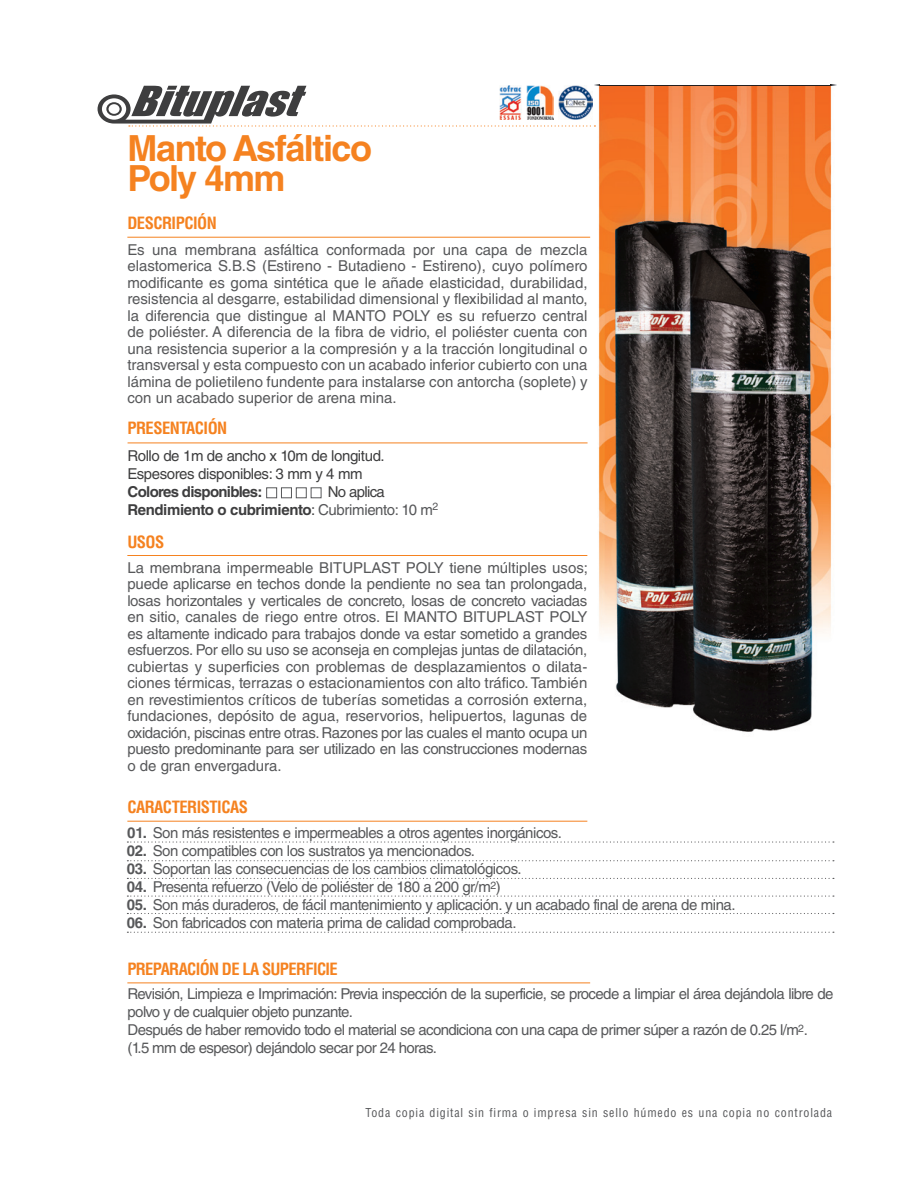
<style>
.page{position:relative;width:918px;height:1188px;background:#fff}
.page>*{position:absolute;margin:0;border:0;box-sizing:border-box;transform-origin:0 0}
.t1{font:700 36px "Helvetica LT Std";letter-spacing:-.04em;color:#f58220}
.t2{font:700 condensed 16.5px "Helvetica LT Std";letter-spacing:-.03em;color:#f58220}
.t3{font:15px/16.5px "Helvetica LT Std";letter-spacing:-.03em;color:#57585a;text-align:justify}
.t4{font:15px "Helvetica LT Std";letter-spacing:-.025em;color:#3e3e3f}
.t5{font:700 15px "Helvetica LT Std";letter-spacing:-.025em;color:#3e3e3f}
.t6{font:700 15px "Helvetica LT Std";letter-spacing:-.045em;color:#3e3e3f}
.t7{font:15px "Helvetica LT Std";letter-spacing:-.045em;color:#3e3e3f}
.t8{font:condensed 12px "Helvetica LT Std";letter-spacing:.07em;color:#57585a}
.s1{font-weight:400}
.s2{font-weight:400;color:#57585a}
.s3{font-weight:700}
</style>
<div class="page">
<img style="left:563px;top:86px;width:269px;height:646px">
<hr style="left:127px;top:237px;width:463px;height:1px;background:#f58220">
<hr style="left:127px;top:983px;width:463px;height:1px;background:#f58220">
<hr style="left:127px;top:555px;width:460px;height:1px;background:#f58220">
<hr style="left:127px;top:821px;width:460px;height:1px;background:#f58220">
<hr style="left:128px;top:443px;width:460px;height:1px;background:#f58220">
<svg style="left:98px;top:85px;width:501px;height:42px"></svg>
<hr style="left:599px;top:85px;width:232px;height:1px;background:#231f20">
<svg style="left:127px;top:841px;width:707px;height:2px"></svg>
<svg style="left:127px;top:913px;width:707px;height:1px"></svg>
<svg style="left:127px;top:860px;width:707px;height:1px"></svg>
<svg style="left:127px;top:932px;width:707px;height:1px"></svg>
<svg style="left:127px;top:878px;width:707px;height:1px"></svg>
<svg style="left:127px;top:896px;width:707px;height:1px"></svg>
<div style="left:266px;top:487px;width:11px;height:11px;border:1px solid #57585a"></div>
<div style="left:311px;top:487px;width:10px;height:11px;background:#fff;border:1px solid #57585a"></div>
<div style="left:281px;top:487px;width:11px;height:11px;background:#fff;border:1px solid #57585a"></div>
<div style="left:296px;top:487px;width:11px;height:11px;background:#fff;border:1px solid #57585a"></div>
<p class="t1" style="left:128px;top:126px;width:246px">Manto Asfáltico</p>
<p class="t1" style="left:128px;top:156px;width:160px">Poly 4mm</p>
<p class="t2" style="left:127px;top:213px;width:91px">DESCRIPCIÓN</p>
<p class="t3" style="left:127px;top:241px;width:462px">Es una membrana asfáltica conformada por una capa de mezcla elastomerica S.B.S (Estireno - Butadieno - Estireno), cuyo polímero modificante es goma sintética que le añade elasticidad, durabilidad, resistencia al desgarre, estabilidad dimensional y flexibilidad al manto, la diferencia que distingue al MANTO POLY es su refuerzo central de poliéster. A diferencia de la fibra de vidrio, el poliéster cuenta con una resistencia superior a la compresión y a la tracción longitudinal o transversal y esta compuesto con un acabado inferior cubierto con una lámina de polietileno fundente para instalarse con antorcha (soplete) y con un acabado superior de arena mina.</p>
<p class="t2" style="left:127px;top:418px;width:102px">PRESENTACIÓN</p>
<p class="t4" style="left:128px;top:447px;width:259px">Rollo de 1m de ancho x 10m de longitud.</p>
<p class="t4" style="left:128px;top:465px;width:237px">Espesores disponibles: 3 mm y 4 mm</p>
<p class="t6" style="left:128px;top:482px;width:137px">Colores disponibles:</p>
<p class="t7" style="left:328px;top:483px;width:59px">No aplica</p>
<p class="t5" style="left:128px;top:500px;width:312px">Rendimiento o cubrimiento<span class="s1">:</span> <span class="s2">Cubrimiento: 10 m</span><sup>2</sup></p>
<p class="t2" style="left:127px;top:531px;width:39px">USOS</p>
<p class="t3" style="left:127px;top:559px;width:462px">La membrana impermeable BITUPLAST POLY tiene múltiples usos; puede aplicarse en techos donde la pendiente no sea tan prolongada, losas horizontales y verticales de concreto, losas de concreto vaciadas en sitio, canales de riego entre otros. El MANTO BITUPLAST POLY</p>
<p class="t3" style="left:127px;top:625px;width:462px">es altamente indicado para trabajos donde va estar sometido a grandes esfuerzos. Por ello su uso se aconseja en complejas juntas de dilatación, cubiertas y superficies con problemas de desplazamientos o dilata&shy;ciones térmicas, terrazas o estacionamientos con alto tráfico. También en revestimientos críticos de tuberías sometidas a corrosión externa, fundaciones, depósito de agua, reservorios, helipuertos, lagunas de oxidación, piscinas entre otras. Razones por las cuales el manto ocupa un puesto predominante para ser utilizado en las construcciones modernas o de gran envergadura.</p>
<p class="t2" style="left:127px;top:796px;width:122px">CARACTERISTICAS</p>
<p class="t3" style="left:127px;top:824px;width:436px"><span class="s3">01.</span> Son más resistentes e impermeables a otros agentes inorgánicos.</p>
<p class="t3" style="left:127px;top:842px;width:350px"><span class="s3">02.</span> Son compatibles con los sustratos ya mencionados.</p>
<p class="t3" style="left:127px;top:860px;width:396px"><span class="s3">03.</span> Soportan las consecuencias de los cambios climatológicos.</p>
<p class="t3" style="left:127px;top:878px;width:376px"><span class="s3">04.</span> Presenta refuerzo (Velo de poliéster de 180 a 200 gr/m<sup>2</sup>)</p>
<p class="t3" style="left:127px;top:896px;width:610px"><span class="s3">05.</span> Son más duraderos, de fácil mantenimiento y aplicación. y un acabado final de arena de mina.</p>
<p class="t3" style="left:127px;top:914px;width:391px"><span class="s3">06.</span> Son fabricados con materia prima de calidad comprobada.</p>
<p class="t2" style="left:127px;top:959px;width:212px">PREPARACIÓN DE LA SUPERFICIE</p>
<p class="t3" style="left:128px;top:985px;width:707px;line-height:18px">Revisión, Limpieza e Imprimación: Previa inspección de la superficie, se procede a limpiar el área dejándola libre de polvo y de cualquier objeto punzante.</p>
<p class="t3" style="left:128px;top:1022px;width:682px">Después de haber removido todo el material se acondiciona con una capa de primer súper a razón de 0.25 l/m<sup>2</sup>.</p>
<p class="t3" style="left:128px;top:1040px;width:311px">(1.5 mm de espesor) dejándolo secar por 24 horas.</p>
<p class="t8" style="left:366px;top:1105px;width:468px">Toda copia digital sin firma o impresa sin sello húmedo es una copia no controlada</p>
</div>
